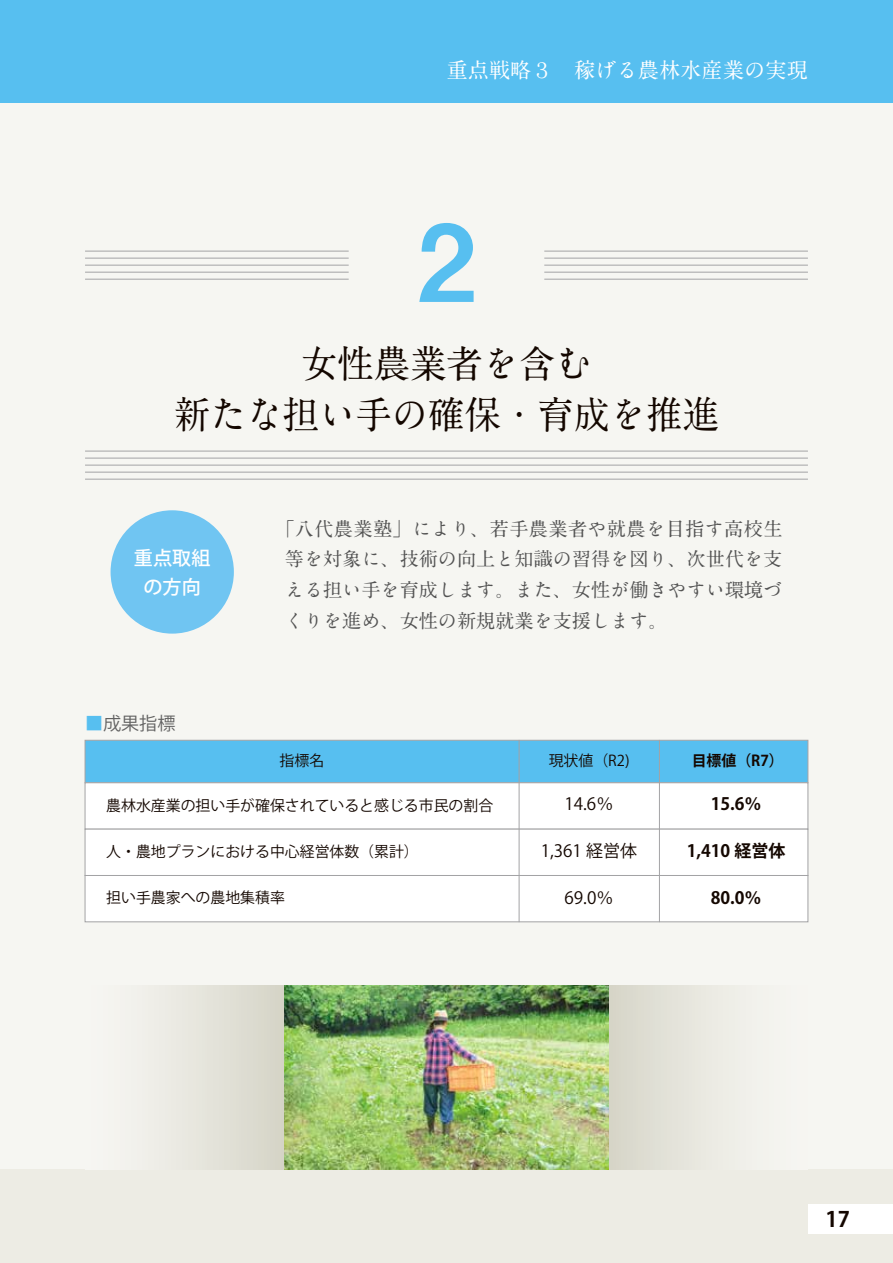
<style>
.page{position:relative;width:893px;height:1263px;background:#f6f6f2}
.page>*{position:absolute;margin:0;border:0;box-sizing:border-box;transform-origin:0 0}
.t1{font:106.35px "Midashi Go Pro MB31";color:#57bff0}
.t2{font:700 38.25px/51px "A1 Mincho Std";color:#140700;text-align:center;scale:.95 1}
.t3{font:700 21.3px "A1 Mincho Std";color:#fff}
.t4{font:700 21.3px "Koz Go Pr 6 N";color:#140700}
.t5{font:700 19.2px/30.8px "A1 Mincho Std";color:#535353;text-align:justify}
.t6{font:500 19.2px/28.7px "Koz Go Pr 6 N";color:#fff;text-align:center}
.t7{font:18px "Koz Go Pr 6 N";color:#616161}
.t8{font:16.95px "Koz Go Pr 6 N";color:#140700}
.t9{font:700 16.95px "Koz Go Pr 6 N";color:#140700}
.t10{font:14.85px "Koz Go Pr 6 N";color:#140700}
.t11{font:700 14.85px "Koz Go Pr 6 N";color:#140700}
.s1{color:#57bff0}
</style>
<div class="page">
<div style="left:0;top:1169px;width:893px;height:94px;background:#edece4"></div>
<div style="left:0;top:0;width:893px;height:102px;background:#57bff0"></div>
<div style="left:808px;top:1204px;width:85px;height:29px;background:#fff"></div>
<hr style="left:85px;top:251px;width:264px;height:1px;background:#a3a3a5">
<hr style="left:85px;top:258px;width:264px;height:1px;background:#a3a3a5">
<hr style="left:85px;top:265px;width:264px;height:1px;background:#a3a3a5">
<hr style="left:85px;top:272px;width:264px;height:1px;background:#a3a3a5">
<hr style="left:85px;top:279px;width:264px;height:1px;background:#a3a3a5">
<hr style="left:544px;top:251px;width:264px;height:1px;background:#a3a3a5">
<hr style="left:544px;top:258px;width:264px;height:1px;background:#a3a3a5">
<hr style="left:544px;top:265px;width:264px;height:1px;background:#a3a3a5">
<hr style="left:544px;top:272px;width:264px;height:1px;background:#a3a3a5">
<hr style="left:544px;top:279px;width:264px;height:1px;background:#a3a3a5">
<hr style="left:85px;top:451px;width:723px;height:1px;background:#a3a3a5">
<hr style="left:85px;top:458px;width:723px;height:1px;background:#a3a3a5">
<hr style="left:85px;top:465px;width:723px;height:1px;background:#a3a3a5">
<hr style="left:85px;top:472px;width:723px;height:1px;background:#a3a3a5">
<hr style="left:85px;top:479px;width:723px;height:1px;background:#a3a3a5">
<div style="left:111px;top:510px;width:123px;height:124px;background:#70c5f2;border-radius:50%"></div>
<div style="left:85px;top:875px;width:723px;height:47px;background:#fff;border:1px solid #a3a3a5"></div>
<div style="left:85px;top:740px;width:723px;height:43px;background:#57bff0;border:1px solid #a3a3a5"></div>
<div style="left:85px;top:782px;width:723px;height:47px;background:#fff;border:1px solid #a3a3a5"></div>
<div style="left:85px;top:829px;width:723px;height:47px;background:#fff;border:1px solid #a3a3a5"></div>
<hr style="left:519px;top:740px;width:1px;height:182px;background:#a3a3a5">
<hr style="left:659px;top:740px;width:1px;height:182px;background:#a3a3a5">
<svg style="left:154px;top:985px;width:581px;height:184px"></svg>
<img style="left:284px;top:985px;width:325px;height:184px">
<p class="t3" style="left:446px;top:53px;width:363px">重点戦略３　稼げる農林水産業の実現</p>
<h1 class="t1" style="left:417px;top:177px;width:61px">2</h1>
<h2 class="t2" style="left:174px;top:333px;width:576px">女性農業者を含む<br>新たな担い手の確保・育成を推進</h2>
<p class="t6" style="left:134px;top:544px;width:78px">重点取組の方向</p>
<p class="t7" style="left:85px;top:713px;width:92px"><span class="s1">■</span>成果指標</p>
<p class="t5" style="left:285px;top:510px;width:499px;text-indent:-10px">「八代農業塾」により、若手農業者や就農を目指す高校生等を対象に、技術の向上と知識の習得を図り、次世代を支える担い手を育成します。また、女性が働きやすい環境づくりを進め、女性の新規就業を支援します。</p>
<p class="t10" style="left:280px;top:752px;width:46px">指標名</p>
<p class="t10" style="left:549px;top:752px;width:82px">現状値（R2)</p>
<p class="t11" style="left:692px;top:752px;width:94px">目標値（R7）</p>
<p class="t10" style="left:106px;top:797px;width:388px">農林水産業の担い手が確保されていると感じる市民の割合</p>
<p class="t10" style="left:106px;top:843px;width:314px">人・農地プランにおける中心経営体数（累計）</p>
<p class="t10" style="left:106px;top:890px;width:180px">担い手農家への農地集積率</p>
<p class="t8" style="left:564px;top:794px;width:50px">14.6％</p>
<p class="t8" style="left:541px;top:841px;width:98px">1,361 経営体</p>
<p class="t8" style="left:564px;top:888px;width:50px">69.0％</p>
<p class="t9" style="left:711px;top:794px;width:52px">15.6％</p>
<p class="t9" style="left:687px;top:841px;width:100px">1,410 経営体</p>
<p class="t9" style="left:711px;top:888px;width:52px">80.0％</p>
<p class="t4" style="left:825px;top:1207px;width:26px">17</p>
</div>
